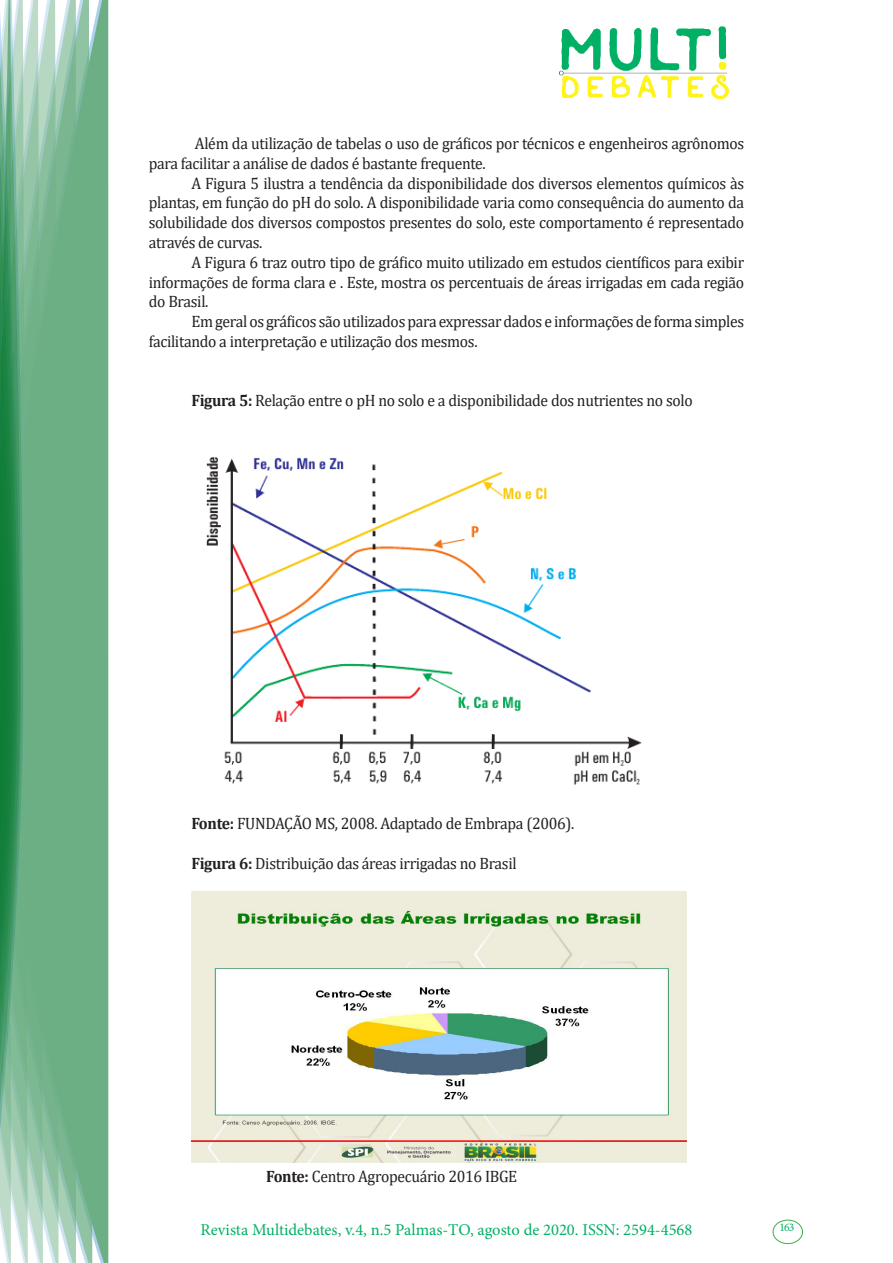
<style>
.page{position:relative;width:893px;height:1263px;background:#fff}
.page>*{position:absolute;margin:0;border:0;box-sizing:border-box;transform-origin:0 0}
.texto{font:16.5px/19.8px "Cambria";letter-spacing:-.02em;color:#231f20;scale:.95 1}
.t1{font:16.5px "Minion Pro";color:#00b064}
.t2{font:11.7px "Minion Pro";color:#00b064}
.s1{font-weight:700}
</style>
<div class="page">
<img style="left:559px;top:26px;width:169px;height:72px">
<div style="left:95px;top:0;width:14px;height:1263px;background:#6caf84"></div>
<svg style="left:79px;top:0;width:16px;height:1263px;background:#71b289"></svg>
<svg style="left:62px;top:0;width:17px;height:1263px;background:#75b48c"></svg>
<svg style="left:45px;top:0;width:17px;height:1263px;background:#7cb792"></svg>
<svg style="left:30px;top:0;width:15px;height:1263px;background:#80ba96"></svg>
<svg style="left:0;top:0;width:30px;height:1263px;background:#61a97f"></svg>
<div style="left:772px;top:1219px;width:31px;height:25px;border:1px solid #40ae49;border-radius:50%"></div>
<img style="left:206px;top:457px;width:436px;height:328px">
<img style="left:191px;top:892px;width:495px;height:271px">
<p class="texto" style="left:149px;top:133px;width:628px;text-indent:46px">Além da utilização de tabelas o uso de gráficos por técnicos e engenheiros agrônomos para facilitar a análise de dados é bastante frequente.</p>
<p class="texto" style="left:149px;top:173px;width:628px;text-align:justify;text-indent:43px">A Figura 5 ilustra a tendência da disponibilidade dos diversos elementos químicos às plantas, em função do pH do solo. A disponibilidade varia como consequência do aumento da solubilidade dos diversos compostos presentes do solo, este comportamento é representado através de curvas.</p>
<p class="texto" style="left:149px;top:252px;width:628px;text-align:justify;text-indent:43px">A Figura 6 traz outro tipo de gráfico muito utilizado em estudos científicos para exibir informações de forma clara e . Este, mostra os percentuais de áreas irrigadas em cada região do Brasil.</p>
<p class="texto" style="left:149px;top:312px;width:628px;text-indent:43px">Em geral os gráficos são utilizados para expressar dados e informações de forma simples facilitando a interpretação e utilização dos mesmos.</p>
<p class="texto" style="left:191px;top:391px;width:529px"><span class="s1">Figura 5:</span> Relação entre o pH no solo e a disponibilidade dos nutrientes no solo</p>
<p class="texto" style="left:191px;top:813px;width:405px"><span class="s1">Fonte:</span> FUNDAÇÃO MS, 2008. Adaptado de Embrapa (2006).</p>
<p class="texto" style="left:191px;top:853px;width:344px"><span class="s1">Figura 6:</span> Distribuição das áreas irrigadas no Brasil</p>
<p class="texto" style="left:266px;top:1167px;width:266px"><span class="s1">Fonte:</span> Centro Agropecuário 2016 IBGE</p>
<p class="t1" style="left:200px;top:1218px;width:493px">Revista Multidebates, v.4, n.5 Palmas-TO, agosto de 2020. ISSN: 2594-4568</p>
<p class="t2" style="left:779px;top:1219px;width:16px">163</p>
</div>
